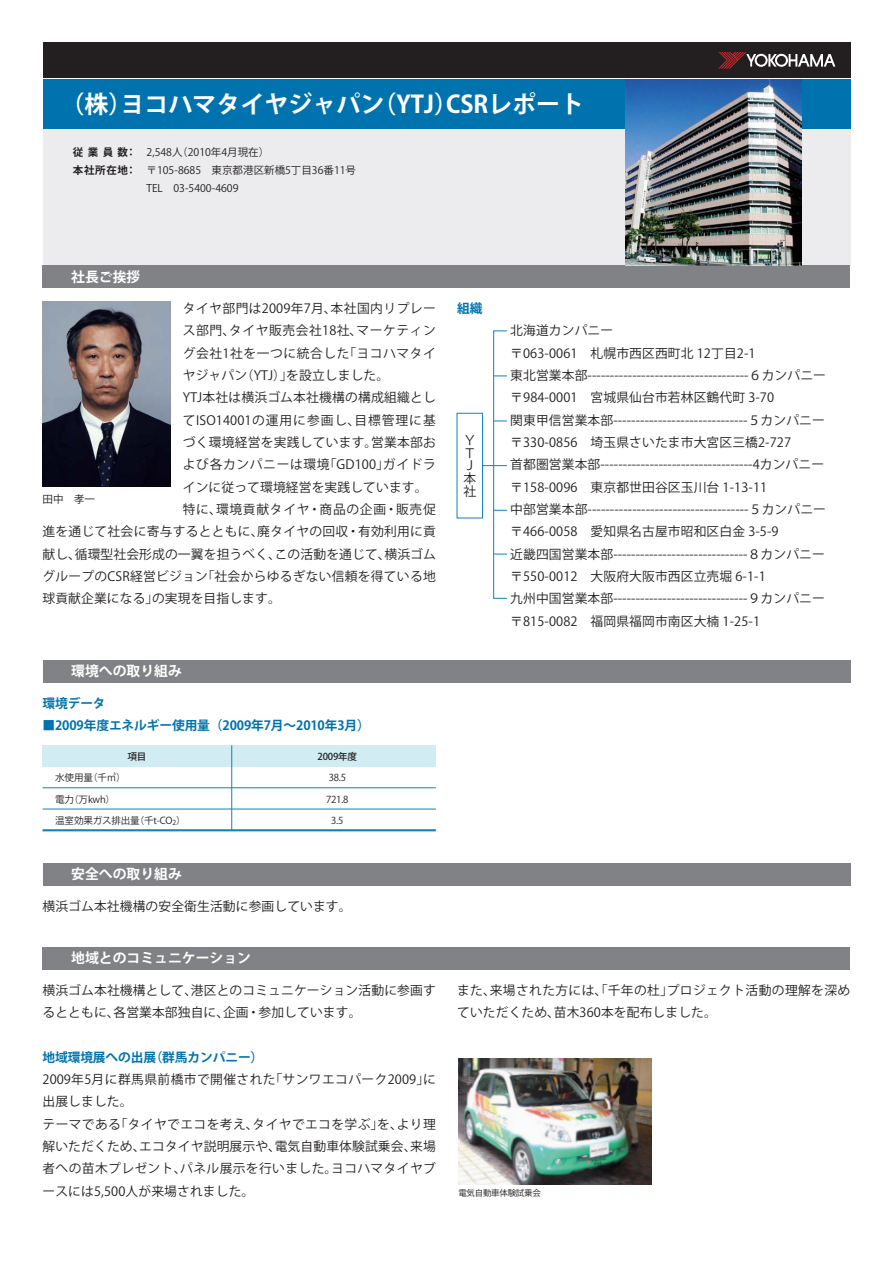
<style>
.page{position:relative;width:893px;height:1263px;background:#fff}
.page>*{position:absolute;margin:0;border:0;box-sizing:border-box;transform-origin:0 0}
.t1{font:700 24px "Koz Go Pro";color:#fff}
.t2{font:700 13.8px "Koz Go Pro";color:#fff}
.t3{font:12.75px/22.4px "Koz Go Pro";letter-spacing:.01em;color:#231f20}
.t4{font:12.75px/22.4px "Koz Go Pro";letter-spacing:.03em;color:#231f20}
.t5{font:700 12.75px "Koz Go Pro";letter-spacing:-.01em;color:#0073ae}
.t6{font:12.75px "Koz Go Pro";letter-spacing:.045em;color:#231f20}
.t7{font:12.75px "Koz Go Pro";letter-spacing:.075em;color:#231f20}
.t8{font:12.75px "Koz Go Pro";letter-spacing:.035em;color:#231f20}
.t9{font:12.75px "Koz Go Pro";letter-spacing:.05em;color:#231f20}
.t10{font:12.75px "Koz Go Pro";letter-spacing:.055em;color:#231f20}
.t11{font:10.5px/18.3px "Koz Go Pro";color:#231f20}
.t12{font:700 10.5px/18.3px "Koz Go Pro";letter-spacing:.065em;color:#231f20}
.t13{font:9.6px "Koz Go Pro";letter-spacing:-.02em;color:#231f20}
.t14{font:500 9.6px "Koz Go Pro";letter-spacing:-.02em;color:#231f20}
.t15{font:8.55px "Koz Go Pro";letter-spacing:-.035em;color:#231f20}
</style>
<div class="page">
<div style="left:43px;top:129px;width:807px;height:137px;background:#ececee"></div>
<div style="left:43px;top:660px;width:807px;height:22px;background:#808285"></div>
<div style="left:43px;top:43px;width:807px;height:35px;background:#231f20"></div>
<svg style="left:718px;top:52px;width:117px;height:17px"></svg>
<img style="left:43px;top:302px;width:127px;height:185px">
<div style="left:43px;top:745px;width:393px;height:21px;background:#d1ecf2"></div>
<hr style="left:43px;top:787px;width:393px;height:1px;background:#0c85bb">
<hr style="left:43px;top:809px;width:393px;height:1px;background:#0c85bb">
<hr style="left:43px;top:829px;width:393px;height:2px;background:#0c85bb">
<hr style="left:231px;top:745px;width:1px;height:85px;background:#0c85bb">
<div style="left:43px;top:79px;width:807px;height:50px;background:#0073ae"></div>
<div style="left:43px;top:266px;width:807px;height:22px;background:#808285"></div>
<div style="left:43px;top:863px;width:807px;height:22px;background:#808285"></div>
<div style="left:43px;top:947px;width:807px;height:22px;background:#808285"></div>
<div style="left:457px;top:413px;width:26px;height:105px;border:1px solid #0c85bb"></div>
<img style="left:458px;top:1059px;width:194px;height:125px">
<div style="left:493px;top:330px;width:14px;height:269px;border:1px solid #0c85bb"></div>
<svg style="left:494px;top:375px;width:13px;height:1px"></svg>
<svg style="left:494px;top:421px;width:13px;height:1px"></svg>
<svg style="left:483px;top:465px;width:24px;height:1px"></svg>
<svg style="left:494px;top:510px;width:13px;height:1px"></svg>
<svg style="left:494px;top:554px;width:13px;height:1px"></svg>
<img style="left:625px;top:79px;width:176px;height:187px">
<h1 class="t1" style="left:60px;top:89px;width:525px">（株）ヨコハマタイヤジャパン（YTJ）CSRレポート</h1>
<p class="t12" style="left:73px;top:143px;width:57px">従業員数本社所在地</p>
<p class="t12" style="left:126px;top:143px;width:12px">：：</p>
<p class="t11" style="left:147px;top:143px;width:211px">2,548人（2010年4月現在）<br>〒105-8685　東京都港区新橋5丁目36番11号<br>TEL　03-5400-4609</p>
<p class="t2" style="left:71px;top:268px;width:71px">社長ご挨拶</p>
<p class="t8" style="left:183px;top:300px;width:254px">タイヤ部門は2009年7月、本社国内リプレー</p>
<p class="t6" style="left:183px;top:323px;width:254px">ス部門、タイヤ販売会社18社、マーケティン</p>
<p class="t6" style="left:183px;top:345px;width:255px">グ会社1社を一つに統合した「ヨコハマタイ</p>
<p class="t3" style="left:183px;top:365px;width:208px">ヤジャパン（YTJ）」を設立しました。</p>
<p class="t3" style="left:183px;top:387px;width:255px">YTJ本社は横浜ゴム本社機構の構成組織とし</p>
<p class="t7" style="left:183px;top:412px;width:254px">てISO14001の運用に参画し、目標管理に基</p>
<p class="t3" style="left:183px;top:432px;width:254px">づく環境経営を実践しています。営業本部お</p>
<p class="t9" style="left:183px;top:456px;width:255px">よび各カンパニーは環境「GD100」ガイドラ</p>
<p class="t3" style="left:183px;top:476px;width:246px">インに従って環境経営を実践しています。</p>
<p class="t10" style="left:183px;top:501px;width:255px">特に、環境貢献タイヤ・商品の企画・販売促</p>
<p class="t3" style="left:43px;top:521px;width:395px">進を通じて社会に寄与するとともに、廃タイヤの回収・有効利用に貢</p>
<p class="t3" style="left:43px;top:543px;width:395px">献し、循環型社会形成の一翼を担うべく、この活動を通じて、横浜ゴム</p>
<p class="t3" style="left:43px;top:565px;width:395px">グループのCSR経営ビジョン「社会からゆるぎない信頼を得ている地</p>
<p class="t3" style="left:43px;top:588px;width:240px">球貢献企業になる」の実現を目指します。</p>
<p class="t11" style="left:43px;top:490px;width:54px">田中　孝一</p>
<p class="t2" style="left:71px;top:662px;width:112px">環境への取り組み</p>
<p class="t5" style="left:43px;top:695px;width:65px">環境データ</p>
<p class="t5" style="left:43px;top:717px;width:329px">■2009年度エネルギー使用量（2009年7月～2010年3月）</p>
<p class="t14" style="left:128px;top:750px;width:20px">項目</p>
<p class="t13" style="left:55px;top:771px;width:72px">水使用量（千㎥）</p>
<p class="t13" style="left:55px;top:793px;width:61px">電力（万kwh）</p>
<p class="t13" style="left:55px;top:814px;width:132px">温室効果ガス排出量（千t-CO<sub>2</sub>）</p>
<p class="t14" style="left:317px;top:750px;width:41px">2009年度</p>
<p class="t13" style="left:329px;top:771px;width:19px">38.5</p>
<p class="t13" style="left:326px;top:793px;width:24px">721.8</p>
<p class="t13" style="left:331px;top:814px;width:14px">3.5</p>
<p class="t2" style="left:71px;top:865px;width:112px">安全への取り組み</p>
<p class="t3" style="left:43px;top:895px;width:311px">横浜ゴム本社機構の安全衛生活動に参画しています。</p>
<p class="t2" style="left:71px;top:949px;width:181px">地域とのコミュニケーション</p>
<p class="t3" style="left:43px;top:979px;width:395px">横浜ゴム本社機構として、港区とのコミュニケーション活動に参画するとともに、各営業本部独自に、企画・参加しています。</p>
<p class="t5" style="left:43px;top:1049px;width:222px">地域環境展への出展（群馬カンパニー）</p>
<p class="t4" style="left:43px;top:1068px;width:395px">2009年5月に群馬県前橋市で開催された「サンワエコパーク2009」に出展しました。<br>テーマである「タイヤでエコを考え、タイヤでエコを学ぶ」を、より理解いただくため、エコタイヤ説明展示や、電気自動車体験試乗会、来場者への苗木プレゼント、パネル展示を行いました。ヨコハマタイヤブースには5,500人が来場されました。</p>
<p class="t5" style="left:457px;top:300px;width:27px">組織</p>
<p class="t3" style="left:463px;top:434px;width:14px;line-height:12.9px">Ｙ<br>Ｔ<br>Ｊ本社</p>
<p class="t3" style="left:510px;top:320px;width:317px">北海道カンパニー　<br>〒063-0061　札幌市西区西町北 12丁目2-1<br>東北営業本部------------------------------------６カンパニー〒984-0001　宮城県仙台市若林区鶴代町 3-70<br>関東甲信営業本部------------------------------５カンパニー〒330-0856　埼玉県さいたま市大宮区三橋2-727<br>首都圏営業本部----------------------------------4カンパニー〒158-0096　東京都世田谷区玉川台 1-13-11<br>中部営業本部------------------------------------５カンパニー〒466-0058　愛知県名古屋市昭和区白金 3-5-9<br>近畿四国営業本部------------------------------８カンパニー〒550-0012　大阪府大阪市西区立売堀 6-1-1<br>九州中国営業本部------------------------------９カンパニー〒815-0082　福岡県福岡市南区大楠 1-25-1</p>
<p class="t4" style="left:457px;top:979px;width:395px">また、来場された方には、「千年の杜」プロジェクト活動の理解を深めていただくため、苗木360本を配布しました。</p>
<p class="t15" style="left:458px;top:1187px;width:84px">電気自動車体験試乗会</p>
</div>
